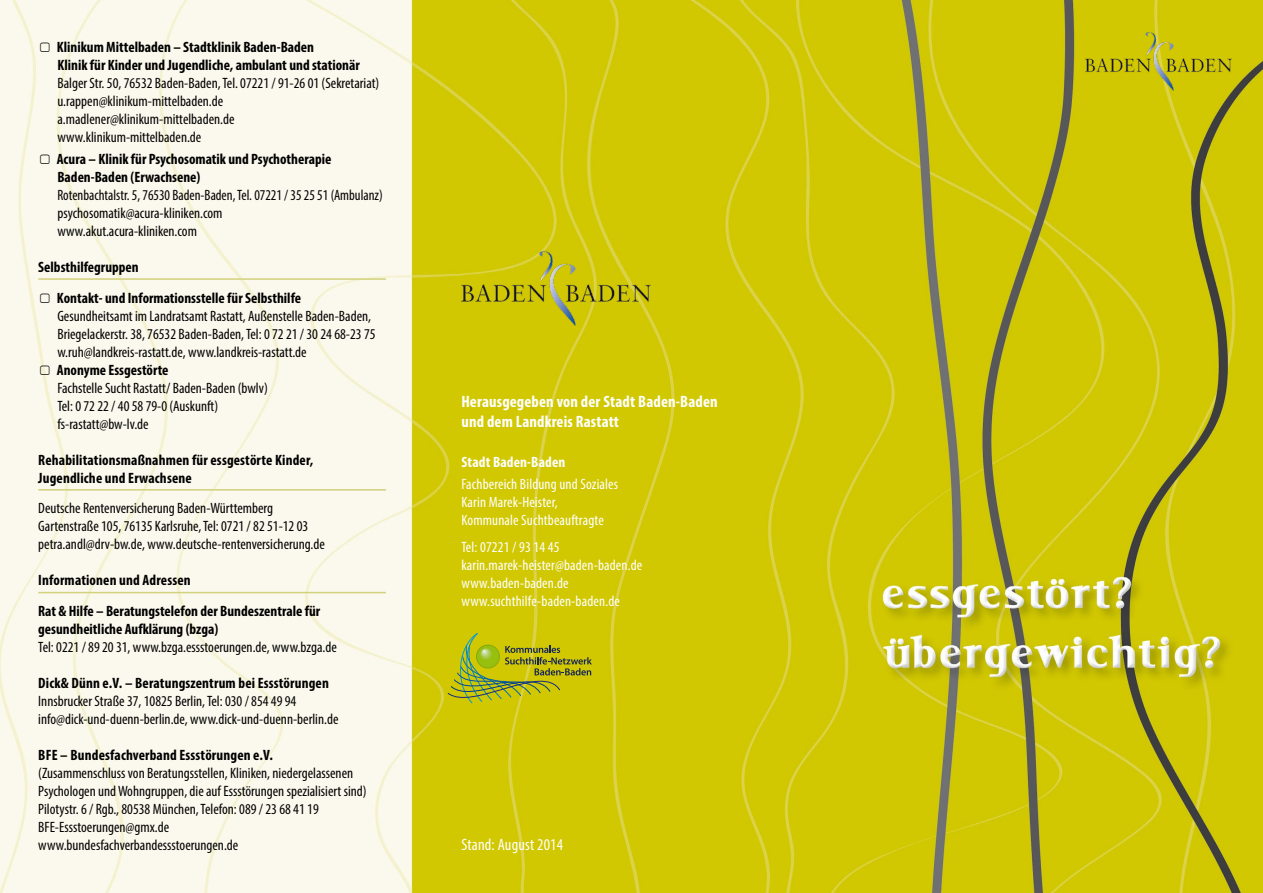
<style>
.page{position:relative;width:1263px;height:893px;background:#fff}
.page>*{position:absolute;margin:0;border:0;box-sizing:border-box;transform-origin:0 0}
.sub{font:700 condensed 16.5px "Myriad Pro";letter-spacing:.01em;color:#fff}
.sub-2{font:condensed 16.5px "Myriad Pro";letter-spacing:.01em;color:#fff}
.fließ{font:condensed 15px/18px "Myriad Pro";color:#000}
.sub_linie{font:700 condensed 15px/18px "Myriad Pro";color:#000}
.sub-3{font:condensed 15px "Myriad Pro";letter-spacing:.01em;color:#fff}
.sub-4{font:700 condensed 15px "Myriad Pro";letter-spacing:.01em;color:#000}
.fließ-2{font:condensed 15px "Myriad Pro";color:#000;scale:.96 1}
.sub-5{font:700 condensed 15px "Myriad Pro";letter-spacing:.01em;color:#fff}
</style>
<div class="page">
<img style="left:0;top:0;width:1263px;height:893px">
<hr style="left:38px;top:278px;width:348px;height:2px;background:#d2d17c">
<hr style="left:38px;top:489px;width:348px;height:2px;background:#d2d17c">
<hr style="left:38px;top:592px;width:348px;height:1px;background:#d2d17c">
<img style="left:461px;top:251px;width:189px;height:75px">
<img style="left:1085px;top:33px;width:146px;height:58px">
<svg style="left:447px;top:632px;width:145px;height:79px;background:#b9b812"></svg>
<svg style="left:476px;top:645px;width:24px;height:24px"></svg>
<p class="sub_linie" style="left:57px;top:37px;width:304px;text-indent:-19px">▢ Klinikum Mittelbaden – Stadtklinik Baden-Baden<br>Klinik für Kinder und Jugendliche, ambulant und stationär</p>
<p class="fließ" style="left:57px;top:74px;width:323px">Balger Str. 50, 76532 Baden-Baden, Tel. 07221 / 91-26 01 (Sekretariat)</p>
<p class="fließ" style="left:57px;top:92px;width:167px">u.rappen@klinikum-mittelbaden.de</p>
<p class="fließ" style="left:57px;top:110px;width:179px">a.madlener@klinikum-mittelbaden.de</p>
<p class="fließ" style="left:57px;top:128px;width:145px">www.klinikum-mittelbaden.de</p>
<p class="sub_linie" style="left:57px;top:150px;width:275px;text-indent:-19px">▢ Acura – Klinik für Psychosomatik und Psychotherapie<br>Baden-Baden (Erwachsene)</p>
<p class="fließ-2" style="left:57px;top:186px;width:340px">Rotenbachtalstr. 5, 76530 Baden-Baden, Tel. 07221 / 35 25 51 (Ambulanz)</p>
<p class="fließ" style="left:57px;top:204px;width:167px">psychosomatik@acura-kliniken.com</p>
<p class="fließ" style="left:57px;top:222px;width:141px">www.akut.acura-kliniken.com</p>
<p class="sub_linie" style="left:38px;top:258px;width:102px">Selbsthilfegruppen</p>
<p class="sub_linie" style="left:38px;top:288px;width:264px">▢ Kontakt- und Informationsstelle für Selbsthilfe</p>
<p class="fließ" style="left:57px;top:307px;width:320px">Gesundheitsamt im Landratsamt Rastatt, Außenstelle Baden-Baden,<br>Briegelackerstr. 38, 76532 Baden-Baden, Tel: 0 72 21 / 30 24 68-23 75</p>
<p class="fließ" style="left:57px;top:343px;width:251px">w.ruh@landkreis-rastatt.de, www.landkreis-rastatt.de</p>
<p class="sub_linie" style="left:38px;top:360px;width:132px">▢ Anonyme Essgestörte</p>
<p class="fließ" style="left:57px;top:379px;width:212px">Fachstelle Sucht Rastatt/ Baden-Baden (bwlv)</p>
<p class="fließ" style="left:57px;top:397px;width:162px">Tel: 0 72 22 / 40 58 79-0 (Auskunft)</p>
<p class="fließ" style="left:57px;top:415px;width:93px">fs-rastatt@bw-lv.de</p>
<p class="sub_linie" style="left:38px;top:450px;width:277px">Rehabilitationsmaßnahmen für essgestörte Kinder,<br>Jugendliche und Erwachsene</p>
<p class="fließ" style="left:38px;top:499px;width:236px">Deutsche Rentenversicherung Baden-Württemberg</p>
<p class="fließ" style="left:38px;top:517px;width:272px">Gartenstraße 105, 76135 Karlsruhe, Tel: 0721 / 82 51-12 03</p>
<p class="fließ" style="left:38px;top:535px;width:288px">petra.andl@drv-bw.de, www.deutsche-rentenversicherung.de</p>
<p class="sub_linie" style="left:38px;top:571px;width:154px">Informationen und Adressen</p>
<p class="sub_linie" style="left:38px;top:602px;width:283px">Rat &amp; Hilfe – Beratungstelefon der Bundeszentrale für gesundheitliche Aufklärung (bzga)</p>
<p class="fließ" style="left:38px;top:638px;width:300px">Tel: 0221 / 89 20 31, www.bzga.essstoerungen.de, www.bzga.de</p>
<p class="sub-4" style="left:38px;top:674px;width:292px">Dick&amp; Dünn e.V. – Beratungszentrum bei Essstörungen</p>
<p class="fließ" style="left:38px;top:692px;width:260px">Innsbrucker Straße 37, 10825 Berlin, Tel: 030 / 854 49 94</p>
<p class="fließ" style="left:38px;top:710px;width:302px">info@dick-und-duenn-berlin.de, www.dick-und-duenn-berlin.de</p>
<p class="sub-4" style="left:38px;top:746px;width:236px">BFE – Bundesfachverband Essstörungen e.V.</p>
<p class="fließ" style="left:38px;top:764px;width:330px">(Zusammenschluss von Beratungsstellen, Kliniken, niedergelassenen<br>Psychologen und Wohngruppen, die auf Essstörungen spezialisiert sind)</p>
<p class="fließ" style="left:38px;top:800px;width:282px">Pilotystr. 6 / Rgb., 80538 München, Telefon: 089 / 23 68 41 19</p>
<p class="fließ" style="left:38px;top:818px;width:132px">BFE-Essstoerungen@gmx.de</p>
<p class="fließ" style="left:38px;top:836px;width:202px">www.bundesfachverbandessstoerungen.de</p>
<p class="sub" style="left:461px;top:391px;width:258px">Herausgegeben von der Stadt Baden-Baden</p>
<p class="sub" style="left:461px;top:411px;width:159px">und dem Landkreis Rastatt</p>
<p class="sub-5" style="left:461px;top:452px;width:105px">Stadt Baden-Baden</p>
<p class="sub-3" style="left:461px;top:475px;width:158px">Fachbereich Bildung und Soziales</p>
<p class="sub-3" style="left:461px;top:493px;width:98px">Karin Marek-Heister,</p>
<p class="sub-3" style="left:461px;top:511px;width:144px">Kommunale Suchtbeauftragte</p>
<p class="sub-3" style="left:461px;top:538px;width:100px">Tel: 07221 / 93 14 45</p>
<p class="sub-3" style="left:461px;top:556px;width:183px">karin.marek-heister@baden-baden.de</p>
<p class="sub-3" style="left:461px;top:574px;width:109px">www.baden-baden.de</p>
<p class="sub-3" style="left:461px;top:592px;width:160px">www.suchthilfe-baden-baden.de</p>
<p class="sub-2" style="left:461px;top:834px;width:103px">Stand: August 2014</p>
</div>
